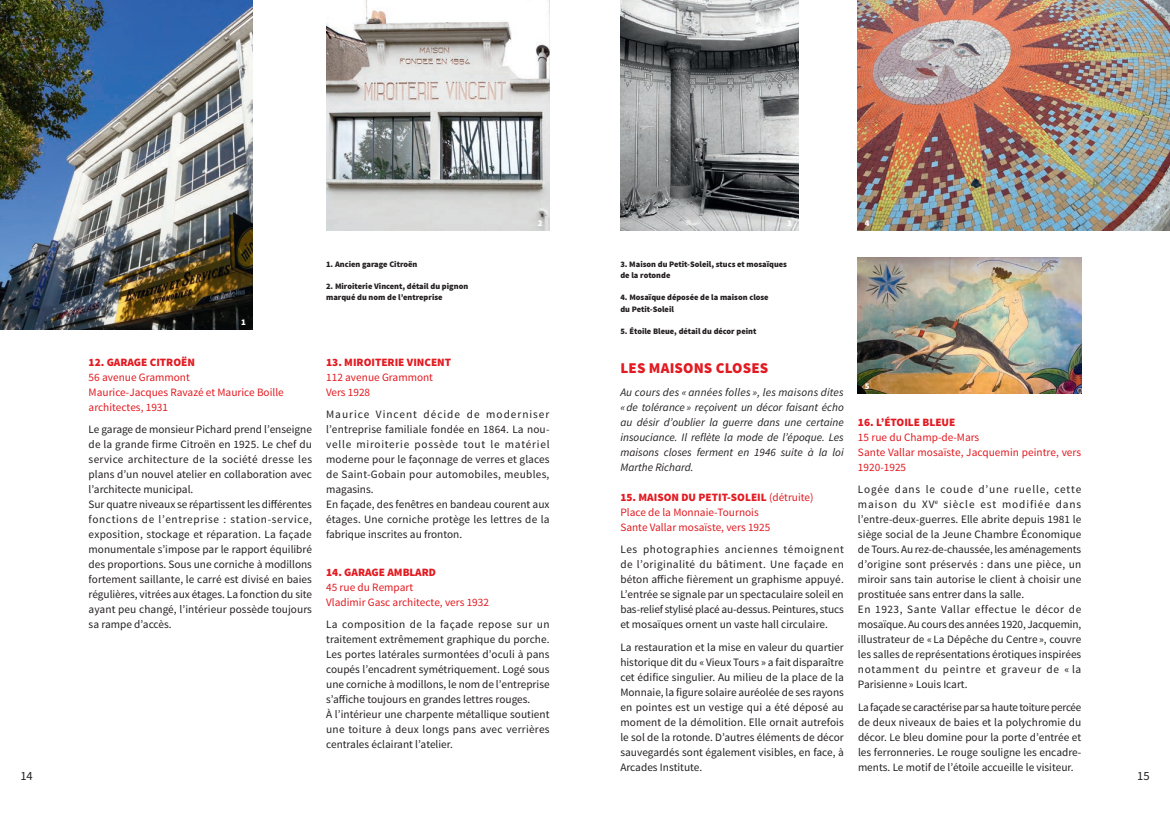
<style>
.page{position:relative;width:1170px;height:826px;background:#fff}
.page>*{position:absolute;margin:0;border:0;box-sizing:border-box;transform-origin:0 0}
.t1{font:900 15px "Source Sans Pro";letter-spacing:.01em;color:#e21a21}
.t2{font:12.5px "Source Sans Pro";color:#231f20}
.t3{font:11.25px/15px "Source Sans Pro";letter-spacing:.005em;color:#231f20}
.t4{font:11.25px/15px "Source Sans Pro";color:#e21a21}
.t5{font:italic 11.25px/15px "Source Sans Pro";color:#231f20;text-align:justify}
.t6{font:900 11.25px "Source Sans Pro";color:#e21a21}
.t7{font:900 8.75px "Source Sans Pro";color:#fff}
.t8{font:900 8.38px/11.2px "Source Sans Pro";color:#231f20}
.s1{font-weight:900}
</style>
<div class="page">
<img style="left:620px;top:0;width:178px;height:230px">
<img style="left:326px;top:0;width:223px;height:230px">
<img style="left:857px;top:0;width:312px;height:230px">
<img style="left:857px;top:257px;width:224px;height:136px">
<img style="left:0;top:0;width:252px;height:330px">
<p class="t7" style="left:538px;top:217px;width:6px">2</p>
<p class="t7" style="left:787px;top:217px;width:6px">3</p>
<p class="t7" style="left:864px;top:217px;width:6px">4</p>
<p class="t8" style="left:326px;top:259px;width:93px">1. Ancien garage Citroën</p>
<p class="t8" style="left:326px;top:281px;width:143px">2. Miroiterie Vincent, détail du pignon marqué du nom de l’entreprise</p>
<p class="t8" style="left:620px;top:259px;width:168px">3. Maison du Petit-Soleil, stucs et mosaïques de la rotonde</p>
<p class="t8" style="left:620px;top:292px;width:150px">4. Mosaïque déposée de la maison close du Petit-Soleil</p>
<p class="t8" style="left:620px;top:326px;width:137px">5. Étoile Bleue, détail du décor peint</p>
<h1 class="t1" style="left:620px;top:358px;width:149px">LES MAISONS CLOSES</h1>
<p class="t5" style="left:620px;top:384px;width:225px">Au cours des « années folles », les maisons dites «de tolérance » reçoivent un décor faisant écho au désir d’oublier la guerre dans une certaine insouciance. Il reflète la mode de l’époque. Les maisons closes ferment en 1946 suite à la loi Marthe Richard.</p>
<p class="t4" style="left:620px;top:489px;width:195px"><span class="s1">15. MAISON DU PETIT-SOLEIL</span> (détruite)<br>Place de la Monnaie-Tournois<br>Sante Vallar mosaïste, vers 1925</p>
<p class="t3" style="left:620px;top:542px;width:225px;text-align:justify">Les photographies anciennes témoignent de l’originalité du bâtiment. Une façade en béton affiche fièrement un graphisme appuyé.<br>L’entrée se signale par un spectaculaire soleil en bas-relief stylisé placé au-dessus. Peintures, stucs et mosaïques ornent un vaste hall circulaire.</p>
<p class="t3" style="left:620px;top:639px;width:225px;text-align:justify">La restauration et la mise en valeur du quartier historique dit du « Vieux Tours » a fait disparaître cet édifice singulier. Au milieu de la place de la Monnaie, la figure solaire auréolée de ses rayons en pointes est un vestige qui a été déposé au moment de la démolition. Elle ornait autrefois le sol de la rotonde. D’autres éléments de décor sauvegardés sont également visibles, en face, à Arcades Institute.</p>
<p class="t7" style="left:241px;top:316px;width:6px">1</p>
<p class="t6" style="left:89px;top:354px;width:108px">12. GARAGE CITROËN</p>
<p class="t4" style="left:89px;top:369px;width:197px">56 avenue Grammont<br>Maurice-Jacques Ravazé et Maurice Boille architectes, 1931</p>
<p class="t3" style="left:89px;top:422px;width:225px">Le garage de monsieur Pichard prend l’enseigne de la grande firme Citroën en 1925. Le chef du service architecture de la société dresse les plans d’un nouvel atelier en collaboration avec l’architecte municipal.<br>Sur quatre niveaux se répartissent les différentes fonctions de l’entreprise : station-service, exposition, stockage et réparation. La façade monumentale s’impose par le rapport équilibré des proportions. Sous une corniche à modillons fortement saillante, le carré est divisé en baies régulières, vitrées aux étages. La fonction du site ayant peu changé, l’intérieur possède toujours sa rampe d’accès.</p>
<p class="t6" style="left:326px;top:354px;width:126px">13. MIROITERIE VINCENT</p>
<p class="t4" style="left:326px;top:369px;width:108px">112 avenue Grammont<br>Vers 1928</p>
<p class="t3" style="left:326px;top:407px;width:225px">Maurice Vincent décide de moderniser l’entreprise familiale fondée en 1864. La nou&shy;velle miroiterie possède tout le matériel moderne pour le façonnage de verres et glaces de Saint-Gobain pour automobiles, meubles, magasins.<br>En façade, des fenêtres en bandeau courent aux étages. Une corniche protège les lettres de la fabrique inscrites au fronton.</p>
<p class="t6" style="left:326px;top:564px;width:111px">14. GARAGE AMBLARD</p>
<p class="t4" style="left:326px;top:579px;width:164px">45 rue du Rempart<br>Vladimir Gasc architecte, vers 1932</p>
<p class="t3" style="left:326px;top:617px;width:225px">La composition de la façade repose sur un traitement extrêmement graphique du porche.<br>Les portes latérales surmontées d’oculi à pans coupés l’encadrent symétriquement. Logé sous une corniche à modillons, le nom de l’entreprise s’affiche toujours en grandes lettres rouges.<br>À l’intérieur une charpente métallique soutient une toiture à deux longs pans avec verrières centrales éclairant l’atelier.</p>
<p class="t7" style="left:864px;top:380px;width:6px">5</p>
<p class="t6" style="left:857px;top:414px;width:99px">16. L’ÉTOILE BLEUE</p>
<p class="t4" style="left:857px;top:429px;width:225px">15 rue du Champ-de-Mars<br>Sante Vallar mosaïste, Jacquemin peintre, vers<br>1920-1925</p>
<p class="t3" style="left:857px;top:482px;width:225px">Logée dans le coude d’une ruelle, cette maison du XV<sup>e</sup> siècle est modifiée dans l’entre-deux-guerres. Elle abrite depuis 1981 le siège social de la Jeune Chambre Économique de Tours. Au rez-de-chaussée, les aménagements d’origine sont préservés : dans une pièce, un miroir sans tain autorise le client à choisir une prostituée sans entrer dans la salle.<br>En 1923, Sante Vallar effectue le décor de mosaïque. Au cours des années 1920, Jacquemin, illustrateur de « La Dépêche du Centre », couvre les salles de représentations érotiques inspirées notamment du peintre et graveur de « la Parisienne » Louis Icart.</p>
<p class="t3" style="left:857px;top:699px;width:225px;text-align:justify">La façade se caractérise par sa haute toiture percée de deux niveaux de baies et la polychromie du décor. Le bleu domine pour la porte d’entrée et les ferronneries. Le rouge souligne les encadre&shy;ments. Le motif de l’étoile accueille le visiteur.</p>
<p class="t2" style="left:20px;top:768px;width:14px">14</p>
<p class="t2" style="left:1136px;top:768px;width:14px">15</p>
</div>
